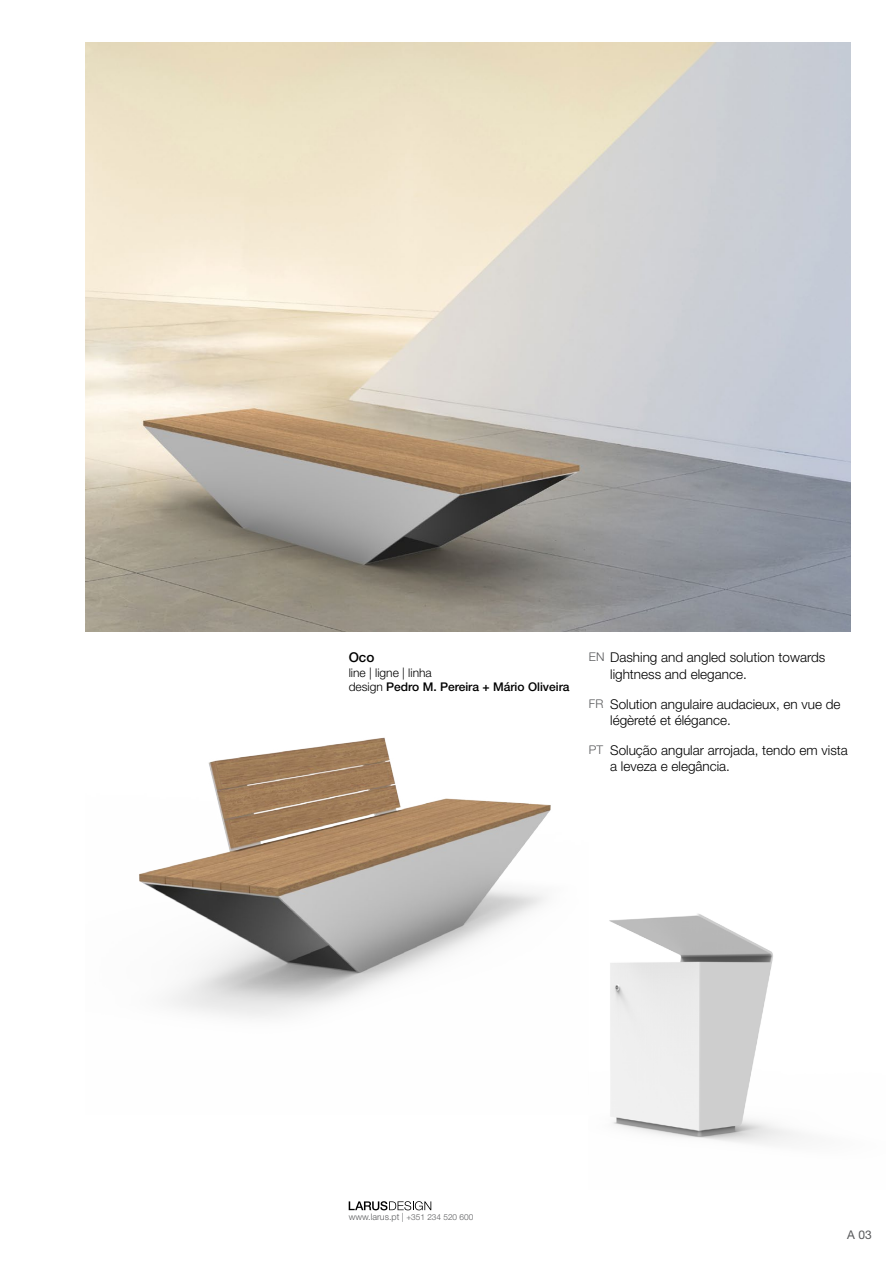
<style>
.page{position:relative;width:893px;height:1263px;background:#fff}
.page>*{position:absolute;margin:0;border:0;box-sizing:border-box;transform-origin:0 0}
.t1{font:300 13.5px/16.2px "Helvetica Neue LT Pro";color:#000}
.t2{font:500 13.5px "Helvetica Neue LT Pro";color:#000}
.t3{font:500 12px/14.4px "Helvetica Neue LT Pro";color:#000}
.t4{font:300 12px "Helvetica Neue LT Pro";color:#58595b}
.t5{font:12px "Helvetica Neue LT Pro";color:#58595b}
.t6{font:300 9px "Helvetica Neue LT Pro";color:#58595b}
.s1{font-weight:300}
.s2{font-size:8.25px}
</style>
<div class="page">
<svg style="left:349px;top:1201px;width:82px;height:9px"></svg>
<img style="left:609px;top:913px;width:190px;height:231px">
<img style="left:139px;top:737px;width:412px;height:281px">
<img style="left:85px;top:43px;width:765px;height:588px">
<p class="t2" style="left:349px;top:649px;width:27px">Oco</p>
<p class="t3" style="left:349px;top:665px;width:222px"><span class="s1">line | ligne | linha<br>design</span> Pedro M. Pereira + Mário Oliveira</p>
<p class="t4" style="left:589px;top:650px;width:17px">EN</p>
<p class="t4" style="left:589px;top:696px;width:16px">FR</p>
<p class="t4" style="left:589px;top:742px;width:16px">PT</p>
<p class="t1" style="left:610px;top:649px;width:217px">Dashing and angled solution towards lightness and elegance.</p>
<p class="t1" style="left:610px;top:695px;width:232px">Solution angulaire audacieux, en vue de légèreté et élégance.</p>
<p class="t1" style="left:610px;top:742px;width:239px">Solução angular arrojada, tendo em vista a leveza e elegância.</p>
<p class="t6" style="left:349px;top:1211px;width:126px">www.larus.pt | <span class="s2">+351 234 520 600</span></p>
<p class="t5" style="left:847px;top:1228px;width:26px">A 03</p>
</div>
